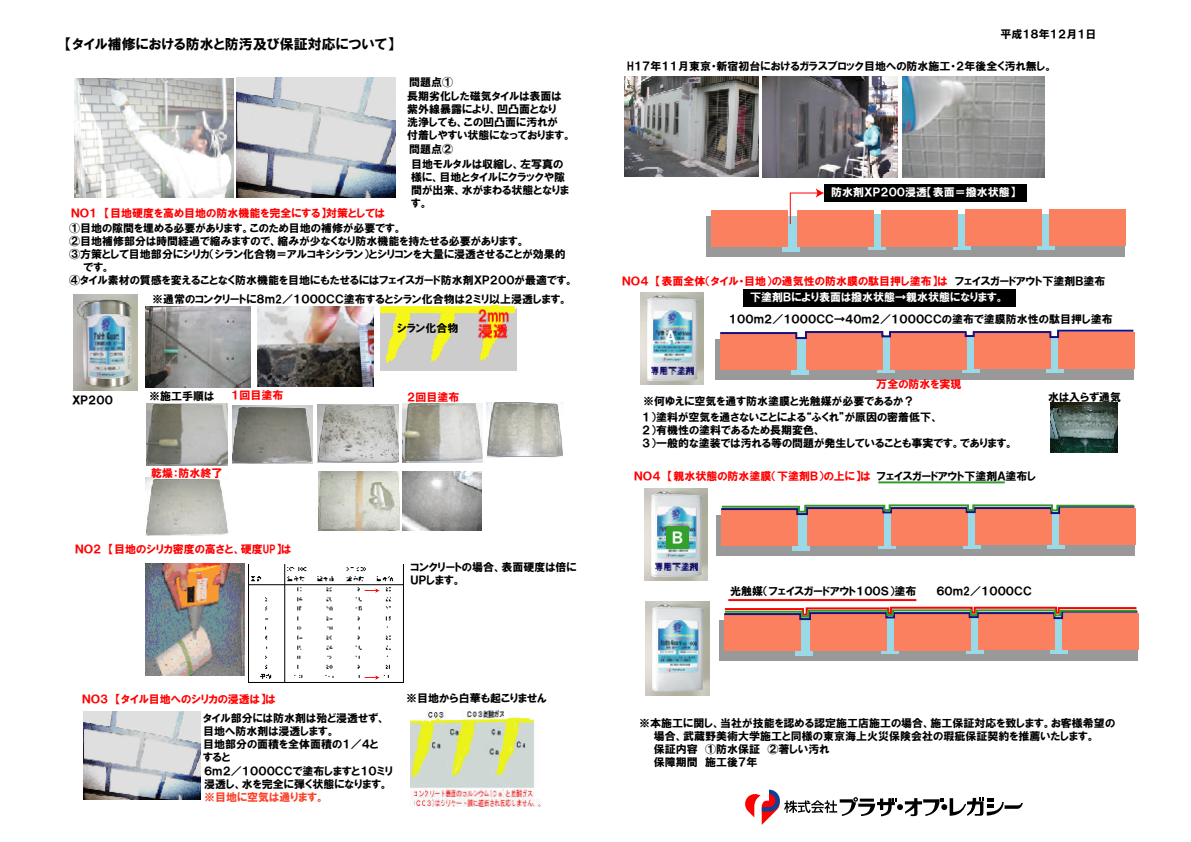
<style>
.page{position:relative;width:1191px;height:842px;background:#fff}
.page>*{position:absolute;margin:0;border:0;box-sizing:border-box;transform-origin:0 0}
.t1{font:14.9px "HGP Soei Kakugothic UB";color:#fff}
.t2{font:14px "HGP Soei Kakugothic UB";color:#000}
.t3{font:11px/13px "HGP Soei Kakugothic UB";color:#000}
.t4{font:11px "HGP Soei Kakugothic UB";color:#f00}
.t5{font:11px "HGP Soei Kakugothic UB";color:#fff}
.t6{font:11px "HGP Soei Kakugothic UB";color:#fc4128}
.s1{color:#000}
</style>
<div class="page">
<div style="left:824px;top:184px;width:202px;height:17px;background:#000"></div>
<img style="left:236px;top:78px;width:159px;height:120px">
<img style="left:74px;top:79px;width:159px;height:119px">
<img style="left:257px;top:306px;width:116px;height:81px">
<img style="left:903px;top:77px;width:141px;height:101px">
<img style="left:145px;top:306px;width:106px;height:82px">
<img style="left:402px;top:472px;width:79px;height:59px">
<img style="left:73px;top:294px;width:65px;height:97px">
<img style="left:145px;top:564px;width:100px;height:112px">
<img style="left:248px;top:564px;width:156px;height:119px">
<img style="left:232px;top:405px;width:80px;height:59px">
<img style="left:317px;top:405px;width:81px;height:58px">
<img style="left:486px;top:402px;width:77px;height:56px">
<img style="left:318px;top:472px;width:82px;height:59px">
<img style="left:146px;top:404px;width:82px;height:62px">
<img style="left:402px;top:404px;width:80px;height:59px">
<img style="left:410px;top:711px;width:132px;height:96px">
<img style="left:381px;top:305px;width:136px;height:66px">
<img style="left:145px;top:478px;width:83px;height:58px">
<svg style="left:364px;top:586px;width:19px;height:9px"></svg>
<svg style="left:364px;top:673px;width:19px;height:9px"></svg>
<img style="left:83px;top:711px;width:117px;height:89px">
<img style="left:624px;top:76px;width:134px;height:101px">
<img style="left:762px;top:76px;width:136px;height:102px">
<div style="left:706px;top:216px;width:418px;height:40px;background:#999"></div>
<div style="left:782px;top:216px;width:18px;height:35px;background:#99d9e8"></div>
<div style="left:1037px;top:214px;width:18px;height:35px;background:#99d9e8"></div>
<div style="left:953px;top:214px;width:18px;height:35px;background:#99d9e8"></div>
<div style="left:868px;top:214px;width:18px;height:35px;background:#99d9e8"></div>
<div style="left:711px;top:210px;width:76px;height:36px;background:#fb805f"></div>
<div style="left:797px;top:210px;width:76px;height:36px;background:#fb805f"></div>
<div style="left:881px;top:210px;width:76px;height:36px;background:#fb805f"></div>
<div style="left:965px;top:209px;width:76px;height:36px;background:#fb805f"></div>
<div style="left:1049px;top:209px;width:76px;height:36px;background:#fb805f"></div>
<img style="left:1050px;top:403px;width:67px;height:50px">
<svg style="left:790px;top:188px;width:34px;height:36px"></svg>
<div style="left:715px;top:339px;width:418px;height:40px;background:#999"></div>
<div style="left:791px;top:339px;width:18px;height:35px;background:#99d9e8"></div>
<div style="left:1046px;top:337px;width:18px;height:35px;background:#99d9e8"></div>
<div style="left:962px;top:337px;width:18px;height:35px;background:#99d9e8"></div>
<div style="left:877px;top:337px;width:18px;height:35px;background:#99d9e8"></div>
<div style="left:720px;top:333px;width:76px;height:36px;background:#fb805f"></div>
<div style="left:806px;top:333px;width:76px;height:36px;background:#fb805f"></div>
<div style="left:890px;top:333px;width:76px;height:36px;background:#fb805f"></div>
<div style="left:974px;top:332px;width:76px;height:36px;background:#fb805f"></div>
<div style="left:1058px;top:332px;width:76px;height:36px;background:#fb805f"></div>
<svg style="left:720px;top:329px;width:415px;height:11px"></svg>
<div style="left:743px;top:289px;width:272px;height:17px;background:#000"></div>
<div style="left:716px;top:515px;width:418px;height:40px;background:#999"></div>
<div style="left:792px;top:515px;width:18px;height:35px;background:#99d9e8"></div>
<div style="left:1047px;top:513px;width:18px;height:35px;background:#99d9e8"></div>
<div style="left:963px;top:513px;width:18px;height:35px;background:#99d9e8"></div>
<div style="left:878px;top:513px;width:18px;height:35px;background:#99d9e8"></div>
<div style="left:721px;top:509px;width:76px;height:36px;background:#fb805f"></div>
<div style="left:807px;top:509px;width:76px;height:36px;background:#fb805f"></div>
<div style="left:891px;top:509px;width:76px;height:36px;background:#fb805f"></div>
<div style="left:975px;top:508px;width:76px;height:36px;background:#fb805f"></div>
<div style="left:1059px;top:508px;width:76px;height:36px;background:#fb805f"></div>
<svg style="left:721px;top:504px;width:415px;height:12px"></svg>
<hr style="left:878px;top:481px;width:126px;height:2px;background:#349b2a">
<hr style="left:728px;top:599px;width:188px;height:2px;background:#f00">
<img style="left:645px;top:602px;width:64px;height:94px">
<img style="left:640px;top:293px;width:63px;height:92px">
<img style="left:644px;top:489px;width:63px;height:92px">
<div style="left:666px;top:526px;width:22px;height:22px;background:#33a02c"></div>
<div style="left:719px;top:620px;width:418px;height:40px;background:#999"></div>
<div style="left:795px;top:620px;width:18px;height:35px;background:#99d9e8"></div>
<div style="left:1050px;top:618px;width:18px;height:35px;background:#99d9e8"></div>
<div style="left:966px;top:618px;width:18px;height:35px;background:#99d9e8"></div>
<div style="left:881px;top:618px;width:18px;height:35px;background:#99d9e8"></div>
<div style="left:724px;top:614px;width:76px;height:36px;background:#fb805f"></div>
<div style="left:810px;top:614px;width:76px;height:36px;background:#fb805f"></div>
<div style="left:894px;top:614px;width:76px;height:36px;background:#fb805f"></div>
<div style="left:978px;top:613px;width:76px;height:36px;background:#fb805f"></div>
<div style="left:1062px;top:613px;width:76px;height:36px;background:#fb805f"></div>
<svg style="left:724px;top:606px;width:415px;height:15px"></svg>
<svg style="left:745px;top:790px;width:277px;height:35px"></svg>
<p class="t2" style="left:66px;top:37px;width:330px">【タイル補修における防水と防汚及び保証対応について】</p>
<p class="t3" style="left:409px;top:76px;width:45px">問題点①</p>
<p class="t3" style="left:407px;top:90px;width:166px">長期劣化した磁気タイルは表面は紫外線暴露により、凹凸面となり<br>洗浄しても、この凹凸面に汚れが付着しやすい状態になっております。</p>
<p class="t3" style="left:409px;top:142px;width:156px;line-height:15px">問題点②<br>目地モルタルは収縮し、左写真の</p>
<p class="t3" style="left:411px;top:171px;width:159px">様に、目地とタイルにクラックや隙間が出来、水がまわる状態となります。</p>
<p class="t4" style="left:71px;top:208px;width:316px">ＮＯ１ 【目地硬度を高め目地の防水機能を完全にする】対策としては</p>
<p class="t3" style="left:69px;top:222px;width:334px">①目地の隙間を埋める必要があります。このため目地の補修が必要です。</p>
<p class="t3" style="left:69px;top:235px;width:457px">②目地補修部分は時間経過で縮みますので、縮みが少なくなり防水機能を持たせる必要があります。</p>
<p class="t3" style="left:69px;top:248px;width:498px">③方策として目地部分にシリカ（シラン化合物＝アルコキシシラン）とシリコンを大量に浸透させることが効果的</p>
<p class="t3" style="left:84px;top:261px;width:28px">です。</p>
<p class="t3" style="left:69px;top:274px;width:506px">④タイル素材の質感を変えることなく防水機能を目地にもたせるにはフェイスガード防水剤ＸＰ２００が最適です。</p>
<p class="t3" style="left:152px;top:293px;width:417px">※通常のコンクリートに８ｍ2／１０００ＣＣ塗布するとシラン化合物は２ミリ以上浸透します。</p>
<p class="t3" style="left:72px;top:394px;width:42px">ＸＰ２００</p>
<p class="t3" style="left:397px;top:322px;width:63px">シラン化合物</p>
<p class="t3" style="left:149px;top:390px;width:67px">※施工手順は</p>
<p class="t4" style="left:231px;top:390px;width:54px">１回目塗布</p>
<p class="t4" style="left:407px;top:392px;width:54px">２回目塗布</p>
<p class="t4" style="left:151px;top:468px;width:73px">乾燥：防水終了</p>
<p class="t4" style="left:75px;top:544px;width:218px">ＮＯ２ 【目地のシリカ密度の高さと、硬度UP】は</p>
<p class="t3" style="left:410px;top:560px;width:167px">コンクリートの場合、表面硬度は倍に<br>ＵＰします。</p>
<p class="t4" style="left:82px;top:694px;width:195px">ＮＯ３ 【タイル目地へのシリカの浸透は】は</p>
<p class="t3" style="left:203px;top:712px;width:184px">タイル部分には防水剤は殆ど浸透せず、目地へ防水剤は浸透します。<br>目地部分の面積を全体面積の１／４とすると</p>
<p class="t3" style="left:204px;top:765px;width:190px">６ｍ２／１０００ＣＣで塗布しますと１０ミリ浸透し、水を完全に弾く状態になります。</p>
<p class="t6" style="left:204px;top:792px;width:122px">※目地に空気は通ります。</p>
<p class="t3" style="left:406px;top:692px;width:142px">※目地から白華も起こりません</p>
<p class="t3" style="left:1000px;top:28px;width:98px">平成１８年１２月１日</p>
<p class="t3" style="left:627px;top:60px;width:427px">H１７年１１月東京・新宿初台におけるガラスブロック目地への防水施工・２年後全く汚れ無し。</p>
<p class="t5" style="left:831px;top:187px;width:185px">防水剤ＸＰ２００浸透【表面＝撥水状態】</p>
<p class="t4" style="left:622px;top:276px;width:485px">ＮＯ４ 【表面全体（タイル・目地）の通気性の防水膜の駄目押し塗布】は <span class="s1">フェイスガードアウト下塗剤Ｂ塗布</span></p>
<p class="t3" style="left:729px;top:313px;width:385px">１００ｍ２／１０００ＣＣ→４０ｍ２／１０００ＣＣの塗布で塗膜防水性の駄目押し塗布</p>
<p class="t5" style="left:750px;top:292px;width:255px">下塗剤Ｂにより表面は撥水状態→親水状態になります。</p>
<h1 class="t1" style="left:665px;top:329px;width:13px">Ａ</h1>
<p class="t4" style="left:876px;top:379px;width:87px">万全の防水を実現</p>
<p class="t3" style="left:643px;top:395px;width:273px">※何ゆえに空気を通す防水塗膜と光触媒が必要であるか？</p>
<p class="t3" style="left:642px;top:410px;width:373px">１）塗料が空気を通さないことによる“ふくれ”が原因の密着低下、<br>２）有機性の塗料であるため長期変色、<br>３）一般的な塗装では汚れる等の問題が発生していることも事実です。であります。</p>
<p class="t4" style="left:634px;top:471px;width:238px">ＮＯ４ 【親水状態の防水塗膜（下塗剤Ｂ）の上に】は</p>
<p class="t3" style="left:877px;top:470px;width:161px">フェイスガードアウト下塗剤Ａ塗布し</p>
<p class="t3" style="left:1048px;top:391px;width:75px">水は入らず通気</p>
<h1 class="t1" style="left:672px;top:530px;width:12px">Ｂ</h1>
<p class="t3" style="left:730px;top:585px;width:188px">光触媒（フェイスガードアウト１００Ｓ）塗布</p>
<p class="t3" style="left:936px;top:585px;width:97px">６０ｍ2／１０００ＣＣ</p>
<p class="t3" style="left:654px;top:717px;width:463px;text-indent:-15px">※本施工に関し、当社が技能を認める認定施工店施工の場合、施工保証対応を致します。お客様希望の場合、武蔵野美術大学施工と同様の東京海上火災保険会社の瑕疵保証契約を推薦いたします。<br>保証内容 ①防水保証 ②著しい汚れ<br>保障期間 施工後７年</p>
</div>
